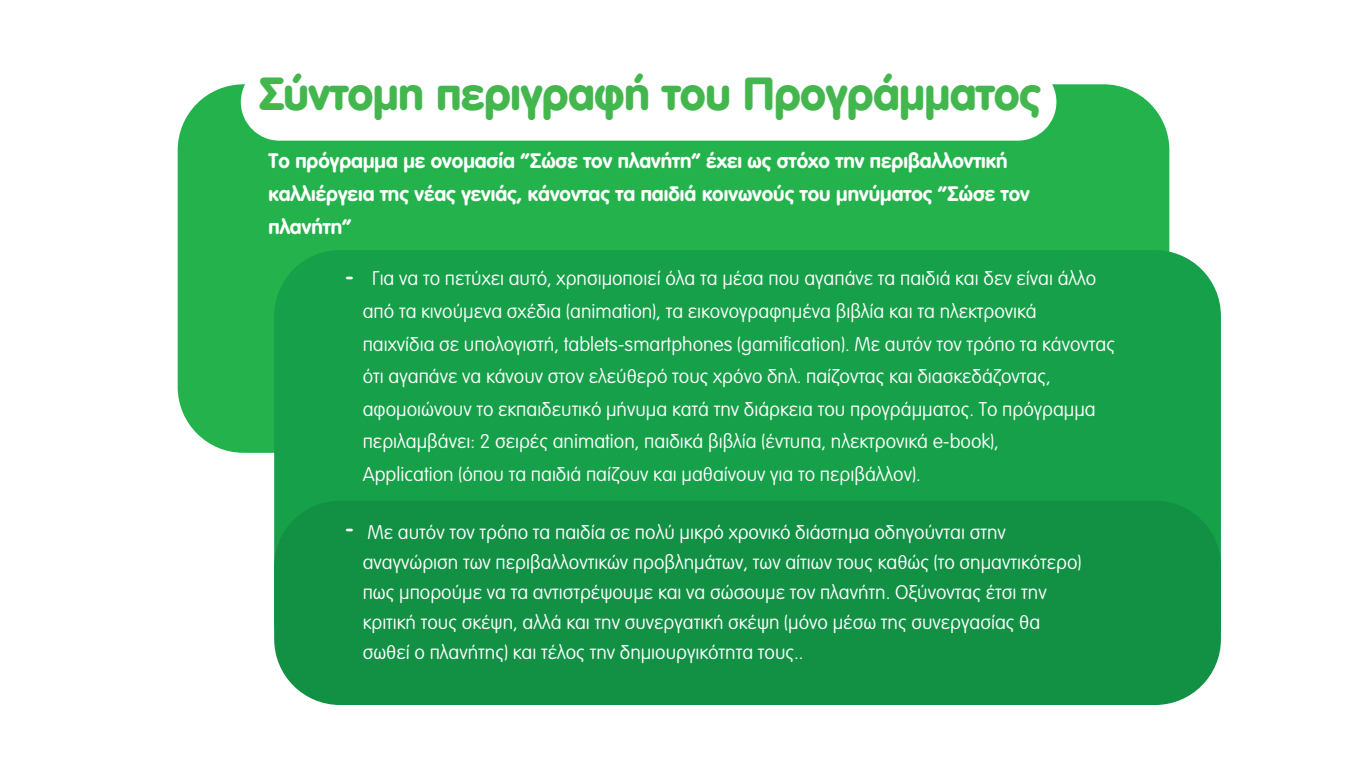
<style>
.page{position:relative;width:1361px;height:766px;background:#fff}
.page>*{position:absolute;margin:0;border:0;box-sizing:border-box;transform-origin:0 0}
.t1{font:900 45.6px "VAG Rounded Greek";color:#43b74e}
.t2{font:700 20.6px "VAG Rounded Greek";color:#fff}
.t3{font:100 19.6px "VAG Rounded Greek";color:#fff}
</style>
<div class="page">
<div style="left:178px;top:84px;width:991px;height:368px;background:#23b24b;border-radius:66px"></div>
<div style="left:274px;top:250px;width:947px;height:437px;background:#16a049;border-radius:66px"></div>
<div style="left:274px;top:500px;width:947px;height:204px;background:#129145;border-radius:66px"></div>
<div style="left:241px;top:63px;width:815px;height:78px;background:#fff;border-radius:39px"></div>
<p class="t1" style="left:260px;top:66px;width:782px">Σύντομη περιγραφή του Προγράμματος</p>
<p class="t2" style="left:268px;top:149px;width:741px">Το πρόγραμμα με ονομασία “Σώσε τον πλανήτη” έχει ως στόχο την περιβαλλοντική</p>
<p class="t2" style="left:268px;top:181px;width:763px">καλλιέργεια της νέας γενιάς, κάνοντας τα παιδιά κοινωνούς του μηνύματος “Σώσε τον</p>
<p class="t2" style="left:268px;top:214px;width:84px">πλανήτη”</p>
<p class="t2" style="left:345px;top:265px;width:10px">-</p>
<p class="t2" style="left:345px;top:516px;width:10px">-</p>
<p class="t3" style="left:372px;top:267px;width:726px">Για να το πετύχει αυτό, χρησιμοποιεί όλα τα μέσα που αγαπάνε τα παιδιά και δεν είναι άλλο</p>
<p class="t3" style="left:363px;top:300px;width:675px">από τα κινούμενα σχέδια (animation), τα εικονογραφημένα βιβλία και τα ηλεκτρονικά</p>
<p class="t3" style="left:363px;top:332px;width:754px">παιχνίδια σε υπολογιστή, tablets-smartphones (gamification). Με αυτόν τον τρόπο τα κάνοντας</p>
<p class="t3" style="left:363px;top:365px;width:689px">ότι αγαπάνε να κάνουν στον ελεύθερό τους χρόνο δηλ. παίζοντας και διασκεδάζοντας,</p>
<p class="t3" style="left:363px;top:397px;width:734px">αφομοιώνουν το εκπαιδευτικό μήνυμα κατά την διάρκεια του προγράμματος. Το πρόγραμμα</p>
<p class="t3" style="left:363px;top:430px;width:638px">περιλαμβάνει: 2 σειρές animation, παιδικά βιβλία (έντυπα, ηλεκτρονικά e-book),</p>
<p class="t3" style="left:363px;top:463px;width:559px">Application (όπου τα παιδιά παίζουν και μαθαίνουν για το περιβάλλον).</p>
<p class="t3" style="left:367px;top:521px;width:640px">Με αυτόν τον τρόπο τα παιδία σε πολύ μικρό χρονικό διάστημα οδηγούνται στην</p>
<p class="t3" style="left:363px;top:551px;width:720px">αναγνώριση των περιβαλλοντικών προβλημάτων, των αίτιων τους καθώς (το σημαντικότερο)</p>
<p class="t3" style="left:363px;top:581px;width:685px">πως μπορούμε να τα αντιστρέψουμε και να σώσουμε τον πλανήτη. Οξύνοντας έτσι την</p>
<p class="t3" style="left:363px;top:611px;width:679px">κριτική τους σκέψη, αλλά και την συνεργατική σκέψη (μόνο μέσω της συνεργασίας θα</p>
<p class="t3" style="left:363px;top:641px;width:442px">σωθεί ο πλανήτης) και τέλος την δημιουργικότητα τους..</p>
</div>
